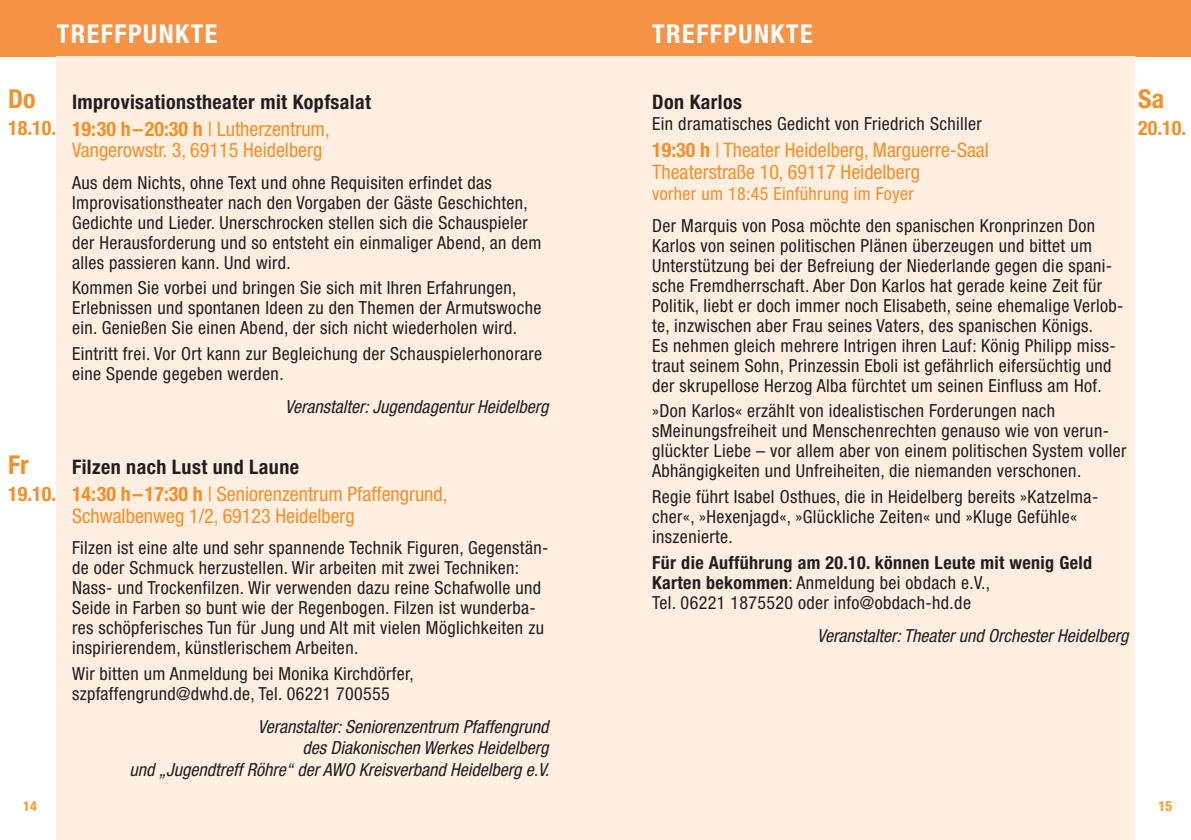
<style>
.page{position:relative;width:1191px;height:840px;background:#fff}
.page>*{position:absolute;margin:0;border:0;box-sizing:border-box;transform-origin:0 0}
.t1{font:700 condensed 26px "Helvetica Neue";letter-spacing:.06em;color:#fff}
.t2{font:700 condensed 26px "Helvetica Neue";color:#f68e29}
.t3{font:condensed 20px/21.4px "Helvetica Neue";color:#f68e29}
.t4{font:700 condensed 20px/27.2px "Helvetica Neue";letter-spacing:.02em;color:#231f20}
.t5{font:700 condensed 20px "Helvetica Neue";color:#f68e29}
.t6{font:condensed 18px/20px "Helvetica Neue";letter-spacing:.02em;color:#231f20}
.t7{font:italic condensed 18px/21.4px "Helvetica Neue";color:#231f20;text-align:right}
.t8{font:700 condensed 18px/20px "Helvetica Neue";letter-spacing:.02em;color:#231f20}
.t9{font:condensed 18px "Helvetica Neue";letter-spacing:.02em;color:#f68e29}
.t10{font:700 condensed 14px "Helvetica Neue";color:#f89b27}
.s1{color:#f68e29}
.s2{font-weight:400;color:#f68e29}
.s3{font-weight:700;color:#231f20}
.s4{font-weight:700}
.s5{font-weight:400}
</style>
<div class="page">
<div style="left:0;top:0;width:607px;height:57px;background:#f69347"></div>
<div style="left:57px;top:57px;width:550px;height:782px;background:#feefe1"></div>
<div style="left:584px;top:0;width:607px;height:57px;background:#f69347"></div>
<div style="left:584px;top:57px;width:550px;height:782px;background:#feefe1"></div>
<h1 class="t1" style="left:57px;top:18px;width:162px">TREFFPUNKTE</h1>
<h1 class="t2" style="left:8px;top:83px;width:29px">Do</h1>
<p class="t5" style="left:8px;top:116px;width:49px">18.10.</p>
<h1 class="t2" style="left:8px;top:449px;width:22px">Fr</h1>
<p class="t5" style="left:8px;top:482px;width:49px">19.10.</p>
<p class="t10" style="left:23px;top:797px;width:15px">14</p>
<p class="t4" style="left:72px;top:88px;width:300px">Improvisationstheater mit Kopfsalat<br><span class="s1">19:30 h–20:30 h</span> <span class="s2">| Lutherzentrum,</span></p>
<p class="t3" style="left:72px;top:139px;width:252px">Vangerowstr. 3, 69115 Heidelberg</p>
<p class="t6" style="left:72px;top:172px;width:471px">Aus dem Nichts, ohne Text und ohne Requisiten erfindet das Improvisationstheater nach den Vorgaben der Gäste Geschichten, Gedichte und Lieder. Unerschrocken stellen sich die Schauspieler der Herausforderung und so entsteht ein einmaliger Abend, an dem alles passieren kann. Und wird.</p>
<p class="t6" style="left:72px;top:278px;width:471px">Kommen Sie vorbei und bringen Sie sich mit Ihren Erfahrungen,<br>Erlebnissen und spontanen Ideen zu den Themen der Armutswoche ein. Genießen Sie einen Abend, der sich nicht wiederholen wird.</p>
<p class="t6" style="left:72px;top:343px;width:471px">Eintritt frei. Vor Ort kann zur Begleichung der Schauspielerhonorare eine Spende gegeben werden.</p>
<p class="t7" style="left:285px;top:395px;width:265px">Veranstalter: Jugendagentur Heidelberg</p>
<p class="t3" style="left:72px;top:453px;width:377px;line-height:27.2px"><span class="s3">Filzen nach Lust und Laune<br></span><span class="s4">14:30 h–17:30 h</span> | Seniorenzentrum Pfaffengrund,</p>
<p class="t3" style="left:72px;top:504px;width:284px">Schwalbenweg 1/2, 69123 Heidelberg</p>
<p class="t6" style="left:72px;top:537px;width:478px">Filzen ist eine alte und sehr spannende Technik Figuren, Gegenstän&shy;de oder Schmuck herzustellen. Wir arbeiten mit zwei Techniken:<br>Nass- und Trockenfilzen. Wir verwenden dazu reine Schafwolle und Seide in Farben so bunt wie der Regenbogen. Filzen ist wunderba&shy;res schöpferisches Tun für Jung und Alt mit vielen Möglichkeiten zu inspirierendem, künstlerischem Arbeiten.</p>
<p class="t6" style="left:72px;top:663px;width:343px">Wir bitten um Anmeldung bei Monika Kirchdörfer, szpfaffengrund@dwhd.de, Tel. 06221 700555</p>
<p class="t7" style="left:130px;top:715px;width:421px">Veranstalter: Seniorenzentrum Pfaffengrund<br>des Diakonischen Werkes Heidelberg<br>und „Jugendtreff Röhre“ der AWO Kreisverband Heidelberg e.V.</p>
<h1 class="t1" style="left:652px;top:18px;width:162px">TREFFPUNKTE</h1>
<p class="t4" style="left:652px;top:88px;width:91px">Don Karlos</p>
<p class="t6" style="left:652px;top:113px;width:331px">Ein dramatisches Gedicht von Friedrich Schiller</p>
<p class="t3" style="left:652px;top:139px;width:338px"><span class="s4">19:30 h</span> | Theater Heidelberg, Marguerre-Saal<br>Theaterstraße 10, 69117 Heidelberg</p>
<p class="t9" style="left:652px;top:183px;width:263px">vorher um 18:45 Einführung im Foyer</p>
<p class="t6" style="left:652px;top:215px;width:473px">Der Marquis von Posa möchte den spanischen Kronprinzen Don Karlos von seinen politischen Plänen überzeugen und bittet um Unterstützung bei der Befreiung der Niederlande gegen die spani&shy;sche Fremdherrschaft. Aber Don Karlos hat gerade keine Zeit für Politik, liebt er doch immer noch Elisabeth, seine ehemalige Verlob&shy;te, inzwischen aber Frau seines Vaters, des spanischen Königs.<br>Es nehmen gleich mehrere Intrigen ihren Lauf: König Philipp miss&shy;traut seinem Sohn, Prinzessin Eboli ist gefährlich eifersüchtig und der skrupellose Herzog Alba fürchtet um seinen Einfluss am Hof.</p>
<p class="t6" style="left:652px;top:400px;width:476px">»Don Karlos« erzählt von idealistischen Forderungen nach sMeinungsfreiheit und Menschenrechten genauso wie von verun&shy;glückter Liebe – vor allem aber von einem politischen System voller Abhängigkeiten und Unfreiheiten, die niemanden verschonen.</p>
<p class="t6" style="left:652px;top:486px;width:447px">Regie führt Isabel Osthues, die in Heidelberg bereits »Katzelma&shy;cher«, »Hexenjagd«, »Glückliche Zeiten« und »Kluge Gefühle« inszenierte.</p>
<p class="t8" style="left:652px;top:552px;width:441px">Für die Aufführung am 20.10. können Leute mit wenig Geld<br>Karten bekommen<span class="s5">: Anmeldung bei obdach e.V.,<br>Tel. 06221 1875520 oder info@obdach-hd.de</span></p>
<p class="t7" style="left:817px;top:624px;width:313px">Veranstalter: Theater und Orchester Heidelberg</p>
<h1 class="t2" style="left:1138px;top:83px;width:27px">Sa</h1>
<p class="t5" style="left:1138px;top:116px;width:49px">20.10.</p>
<p class="t10" style="left:1158px;top:796px;width:15px">15</p>
</div>
